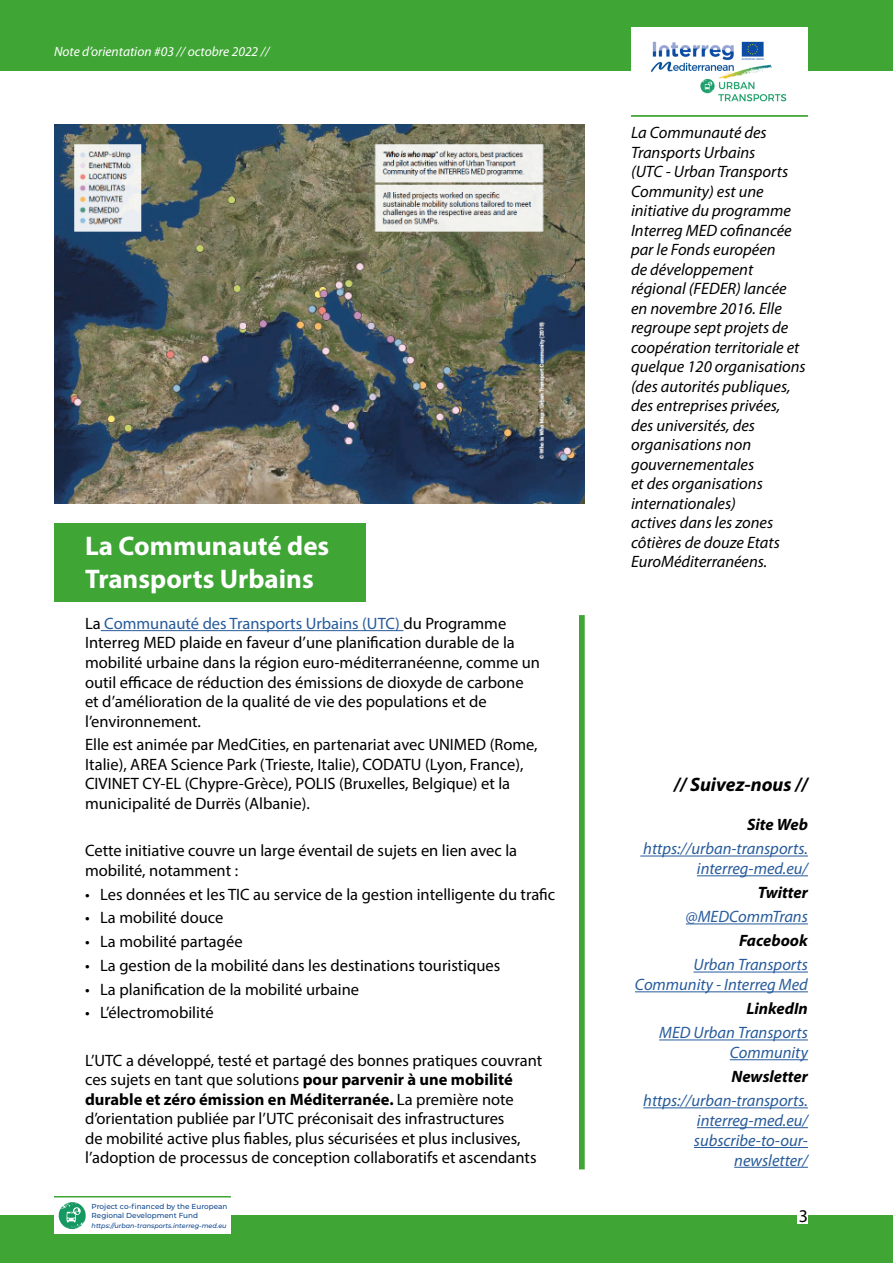
<style>
.page{position:relative;width:893px;height:1263px;background:#fff}
.page>*{position:absolute;margin:0;border:0;box-sizing:border-box;transform-origin:0 0}
.t1{font:700 27px/32.4px "Myriad Pro";color:#fff}
.t2{font:italic 700 19.5px "Myriad Pro";color:#000}
.t3{font:18px "Myriad Pro";color:#000}
.t4{font:16.5px/19.5px "Myriad Pro";color:#000}
.t5{font:italic 16.5px/19.5px "Myriad Pro";color:#000}
.t6{font:italic 16.5px/19.8px "Myriad Pro";color:#275b9b;text-align:right}
.t7{font:italic 700 16.5px "Myriad Pro";color:#000}
.t8{font:italic 13.5px "Myriad Pro";color:#fff}
.t9{font:500 7.2px/8.7px "Montserrat";color:#0c468e}
.t10{font:italic 500 6.45px "Montserrat";color:#0c468e}
.s1{color:#275b9b}
.s2{font-weight:700}
</style>
<div class="page">
<div style="left:0;top:1216px;width:893px;height:47px;background:#3fa535"></div>
<div style="left:54px;top:1202px;width:177px;height:31px;background:#fff"></div>
<svg style="left:59px;top:1202px;width:27px;height:27px"></svg>
<img style="left:651px;top:71px;width:136px;height:31px">
<hr style="left:101px;top:630px;width:302px;height:1px;background:#275b9b">
<div style="left:54px;top:524px;width:312px;height:78px;background:#3fa535"></div>
<hr style="left:54px;top:1196px;width:177px;height:1px;background:#3fa535">
<img style="left:54px;top:125px;width:531px;height:379px">
<svg style="left:579px;top:615px;width:6px;height:554px;background:#47a83d"></svg>
<hr style="left:640px;top:855px;width:168px;height:1px;background:#275b9b">
<hr style="left:697px;top:875px;width:111px;height:1px;background:#275b9b">
<hr style="left:686px;top:923px;width:122px;height:1px;background:#275b9b">
<hr style="left:693px;top:972px;width:115px;height:1px;background:#275b9b">
<hr style="left:635px;top:991px;width:173px;height:1px;background:#275b9b">
<hr style="left:659px;top:1039px;width:149px;height:1px;background:#275b9b">
<hr style="left:730px;top:1059px;width:78px;height:1px;background:#275b9b">
<hr style="left:643px;top:1107px;width:165px;height:1px;background:#275b9b">
<hr style="left:697px;top:1127px;width:111px;height:1px;background:#275b9b">
<hr style="left:694px;top:1147px;width:114px;height:1px;background:#275b9b">
<hr style="left:734px;top:1167px;width:74px;height:1px;background:#275b9b">
<div style="left:0;top:0;width:893px;height:71px;background:#3fa535"></div>
<hr style="left:631px;top:115px;width:177px;height:2px;background:#3fa535">
<div style="left:797px;top:1208px;width:11px;height:15px;background:#fff"></div>
<p class="t8" style="left:54px;top:43px;width:217px">Note d’orientation #03 // octobre 2022 //</p>
<h1 class="t1" style="left:85px;top:529px;width:246px">La Communauté des<br>Transports Urbains</h1>
<p class="t4" style="left:85px;top:613px;width:456px">La <span class="s1">Communauté des Transports Urbains (UTC)</span> du Programme Interreg MED plaide en faveur d’une planification durable de la mobilité urbaine dans la région euro-méditerranéenne, comme un outil efficace de réduction des émissions de dioxyde de carbone et d’amélioration de la qualité de vie des populations et de l’environnement.</p>
<p class="t4" style="left:85px;top:735px;width:454px">Elle est animée par MedCities, en partenariat avec UNIMED (Rome, Italie), AREA Science Park (Trieste, Italie), CODATU (Lyon, France), CIVINET CY-EL (Chypre-Grèce), POLIS (Bruxelles, Belgique) et la municipalité de Durrës (Albanie).</p>
<p class="t4" style="left:85px;top:841px;width:434px">Cette initiative couvre un large éventail de sujets en lien avec la mobilité, notamment :</p>
<p class="t4" style="left:85px;top:884px;width:472px">• Les données et les TIC au service de la gestion intelligente du trafic</p>
<p class="t4" style="left:85px;top:908px;width:140px">• La mobilité douce</p>
<p class="t4" style="left:85px;top:931px;width:159px">• La mobilité partagée</p>
<p class="t4" style="left:85px;top:955px;width:417px">• La gestion de la mobilité dans les destinations touristiques</p>
<p class="t4" style="left:85px;top:979px;width:276px">• La planification de la mobilité urbaine</p>
<p class="t4" style="left:85px;top:1003px;width:130px">• L’électromobilité</p>
<p class="t4" style="left:85px;top:1050px;width:459px">L’UTC a développé, testé et partagé des bonnes pratiques couvrant ces sujets en tant que solutions <span class="s2">pour parvenir à une mobilité durable et zéro émission en Méditerranée.</span> La première note d’orientation publiée par l’UTC préconisait des infrastructures<br>de mobilité active plus fiables, plus sécurisées et plus inclusives, l’adoption de processus de conception collaboratifs et ascendants</p>
<p class="t9" style="left:92px;top:1202px;width:137px">Project co-financed by the European<br>Regional Development Fund</p>
<p class="t10" style="left:92px;top:1221px;width:136px">https://urban-transports.interreg-med.eu</p>
<p class="t5" style="left:631px;top:123px;width:176px">La Communauté des<br>Transports Urbains<br>(UTC - Urban Transports<br>Community) est une initiative du programme<br>Interreg MED cofinancée par le Fonds européen<br>de développement régional (FEDER) lancée en novembre 2016. Elle regroupe sept projets de coopération territoriale et quelque 120 organisations (des autorités publiques, des entreprises privées, des universités, des organisations non gouvernementales<br>et des organisations internationales)<br>actives dans les zones côtières de douze Etats<br>EuroMéditerranéens.</p>
<p class="t2" style="left:674px;top:771px;width:136px">// Suivez-nous //</p>
<p class="t7" style="left:747px;top:814px;width:62px">Site Web</p>
<p class="t6" style="left:643px;top:839px;width:166px">https://urban-transports. interreg-med.eu/</p>
<p class="t7" style="left:758px;top:882px;width:52px">Twitter</p>
<p class="t6" style="left:686px;top:906px;width:124px">@MEDCommTrans</p>
<p class="t7" style="left:739px;top:930px;width:70px">Facebook</p>
<p class="t6" style="left:635px;top:955px;width:174px">Urban Transports<br>Community - Interreg Med</p>
<p class="t7" style="left:746px;top:998px;width:63px">LinkedIn</p>
<p class="t6" style="left:659px;top:1023px;width:150px">MED Urban Transports<br>Community</p>
<p class="t7" style="left:731px;top:1066px;width:78px">Newsletter</p>
<p class="t6" style="left:643px;top:1090px;width:166px">https://urban-transports. interreg-med.eu/ subscribe-to-our&shy;newsletter/</p>
<p class="t3" style="left:799px;top:1204px;width:11px">3</p>
</div>
